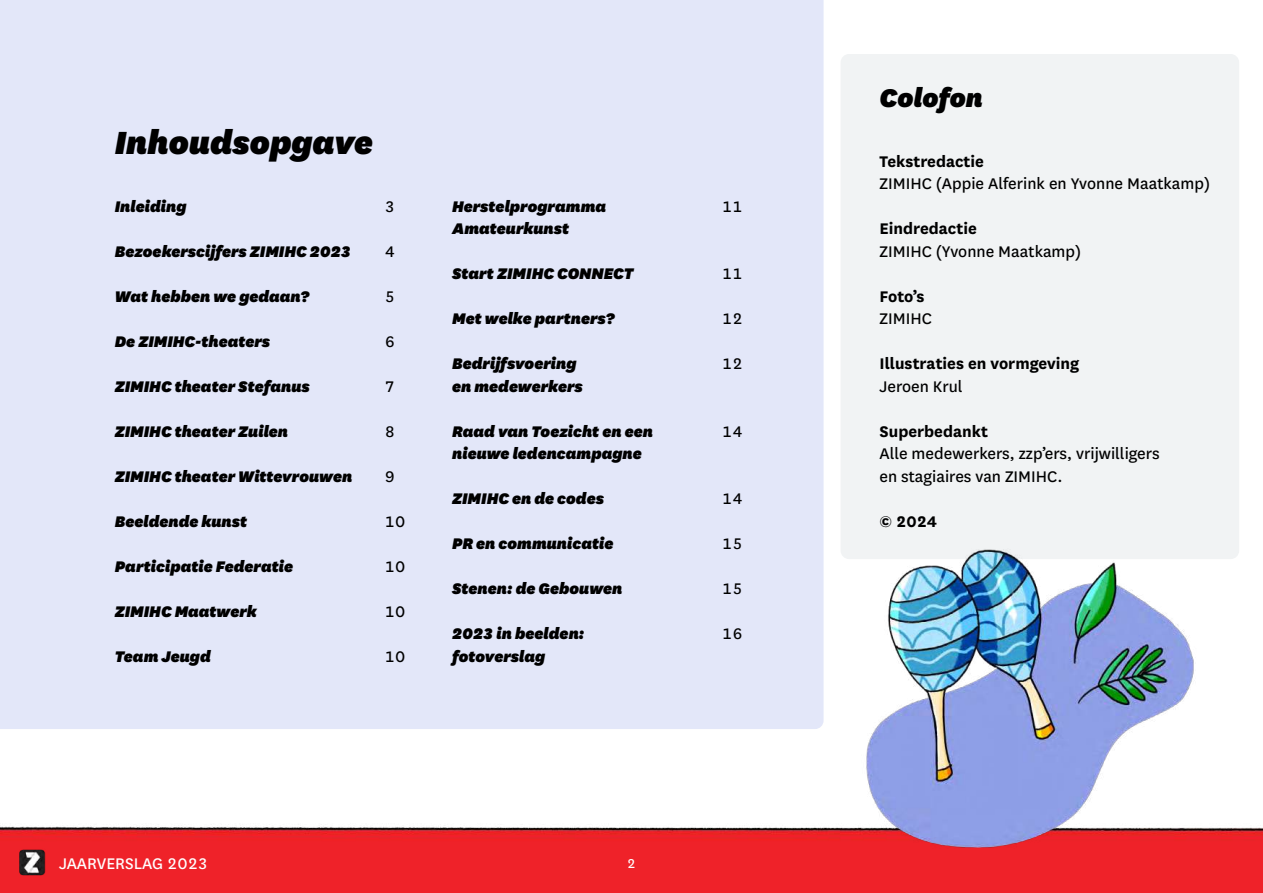
<style>
.page{position:relative;width:1263px;height:893px;background:#fff}
.page>*{position:absolute;margin:0;border:0;box-sizing:border-box;transform-origin:0 0}
.t1{font:italic 900 37.5px "National";color:#000}
.t2{font:italic 900 30px "National";color:#000}
.t3{font:italic 900 18px "National";color:#000}
.t4{font:18px/22.5px "National";color:#000}
.t5{font:700 18px "National";color:#000}
.t6{font:18px "National";color:#fff}
.t7{font:15px "National";color:#fff}
</style>
<div class="page">
<img style="left:0;top:826px;width:1263px;height:67px">
<div style="left:0;top:0;width:823px;height:729px;background:#e3e7f9"></div>
<div style="left:840px;top:54px;width:399px;height:505px;background:#f1f3f4;border-radius:9px"></div>
<img style="left:840px;top:549px;width:406px;height:338px">
<img style="left:20px;top:849px;width:25px;height:27px">
<h1 class="t1" style="left:115px;top:116px;width:259px">Inhoudsopgave</h1>
<p class="t3" style="left:115px;top:193px;width:73px">Inleiding</p>
<p class="t4" style="left:385px;top:194px;width:12px">3</p>
<p class="t3" style="left:115px;top:238px;width:238px">Bezoekerscijfers ZIMIHC 2023</p>
<p class="t4" style="left:385px;top:239px;width:12px">4</p>
<p class="t3" style="left:115px;top:283px;width:196px">Wat hebben we gedaan?</p>
<p class="t4" style="left:385px;top:284px;width:12px">5</p>
<p class="t3" style="left:115px;top:328px;width:157px">De ZIMIHC-theaters</p>
<p class="t4" style="left:385px;top:329px;width:12px">6</p>
<p class="t3" style="left:115px;top:373px;width:197px">ZIMIHC theater Stefanus</p>
<p class="t4" style="left:385px;top:374px;width:12px">7</p>
<p class="t3" style="left:115px;top:418px;width:175px">ZIMIHC theater Zuilen</p>
<p class="t4" style="left:385px;top:419px;width:12px">8</p>
<p class="t3" style="left:115px;top:463px;width:239px">ZIMIHC theater Wittevrouwen</p>
<p class="t4" style="left:385px;top:464px;width:12px">9</p>
<p class="t3" style="left:115px;top:508px;width:134px">Beeldende kunst</p>
<p class="t4" style="left:385px;top:509px;width:22px">10</p>
<p class="t3" style="left:115px;top:553px;width:180px">Participatie Federatie</p>
<p class="t4" style="left:385px;top:554px;width:22px">10</p>
<p class="t3" style="left:115px;top:598px;width:143px">ZIMIHC Maatwerk</p>
<p class="t4" style="left:385px;top:599px;width:22px">10</p>
<p class="t3" style="left:115px;top:643px;width:97px">Team Jeugd</p>
<p class="t4" style="left:385px;top:644px;width:22px">10</p>
<p class="t3" style="left:452px;top:193px;width:155px">Herstelprogramma</p>
<p class="t4" style="left:722px;top:194px;width:22px">11</p>
<p class="t3" style="left:452px;top:216px;width:119px">Amateurkunst</p>
<p class="t3" style="left:452px;top:261px;width:183px">Start ZIMIHC CONNECT</p>
<p class="t4" style="left:722px;top:261px;width:22px">11</p>
<p class="t3" style="left:452px;top:306px;width:164px">Met welke partners?</p>
<p class="t4" style="left:722px;top:306px;width:22px">12</p>
<p class="t3" style="left:452px;top:351px;width:126px">Bedrijfsvoering</p>
<p class="t4" style="left:722px;top:351px;width:22px">12</p>
<p class="t3" style="left:452px;top:373px;width:132px">en medewerkers</p>
<p class="t3" style="left:452px;top:418px;width:202px">Raad van Toezicht en een</p>
<p class="t4" style="left:722px;top:419px;width:22px">14</p>
<p class="t3" style="left:452px;top:441px;width:191px">nieuwe ledencampagne</p>
<p class="t3" style="left:452px;top:486px;width:153px">ZIMIHC en de codes</p>
<p class="t4" style="left:722px;top:486px;width:22px">14</p>
<p class="t3" style="left:452px;top:531px;width:163px">PR en communicatie</p>
<p class="t4" style="left:722px;top:531px;width:22px">15</p>
<p class="t3" style="left:452px;top:576px;width:172px">Stenen: de Gebouwen</p>
<p class="t4" style="left:722px;top:576px;width:22px">15</p>
<p class="t3" style="left:452px;top:621px;width:134px">2023 in beelden:</p>
<p class="t4" style="left:722px;top:621px;width:22px">16</p>
<p class="t3" style="left:452px;top:643px;width:94px">fotoverslag</p>
<p class="t6" style="left:59px;top:852px;width:151px">JAARVERSLAG 2023</p>
<p class="t7" style="left:627px;top:853px;width:10px">2</p>
<h2 class="t2" style="left:879px;top:77px;width:105px">Colofon</h2>
<p class="t5" style="left:879px;top:148px;width:106px">Tekstredactie</p>
<p class="t4" style="left:879px;top:171px;width:332px">ZIMIHC (Appie Alferink en Yvonne Maatkamp)</p>
<p class="t5" style="left:879px;top:216px;width:99px">Eindredactie</p>
<p class="t4" style="left:879px;top:239px;width:203px">ZIMIHC (Yvonne Maatkamp)</p>
<p class="t5" style="left:879px;top:283px;width:46px">Foto’s</p>
<p class="t4" style="left:879px;top:306px;width:54px">ZIMIHC</p>
<p class="t5" style="left:879px;top:351px;width:201px">Illustraties en vormgeving</p>
<p class="t4" style="left:879px;top:374px;width:85px">Jeroen Krul</p>
<p class="t5" style="left:879px;top:418px;width:110px">Superbedankt</p>
<p class="t4" style="left:879px;top:441px;width:281px">Alle medewerkers, zzp’ers, vrijwilligers en stagiaires van ZIMIHC.</p>
<p class="t5" style="left:879px;top:508px;width:59px">© 2024</p>
</div>
